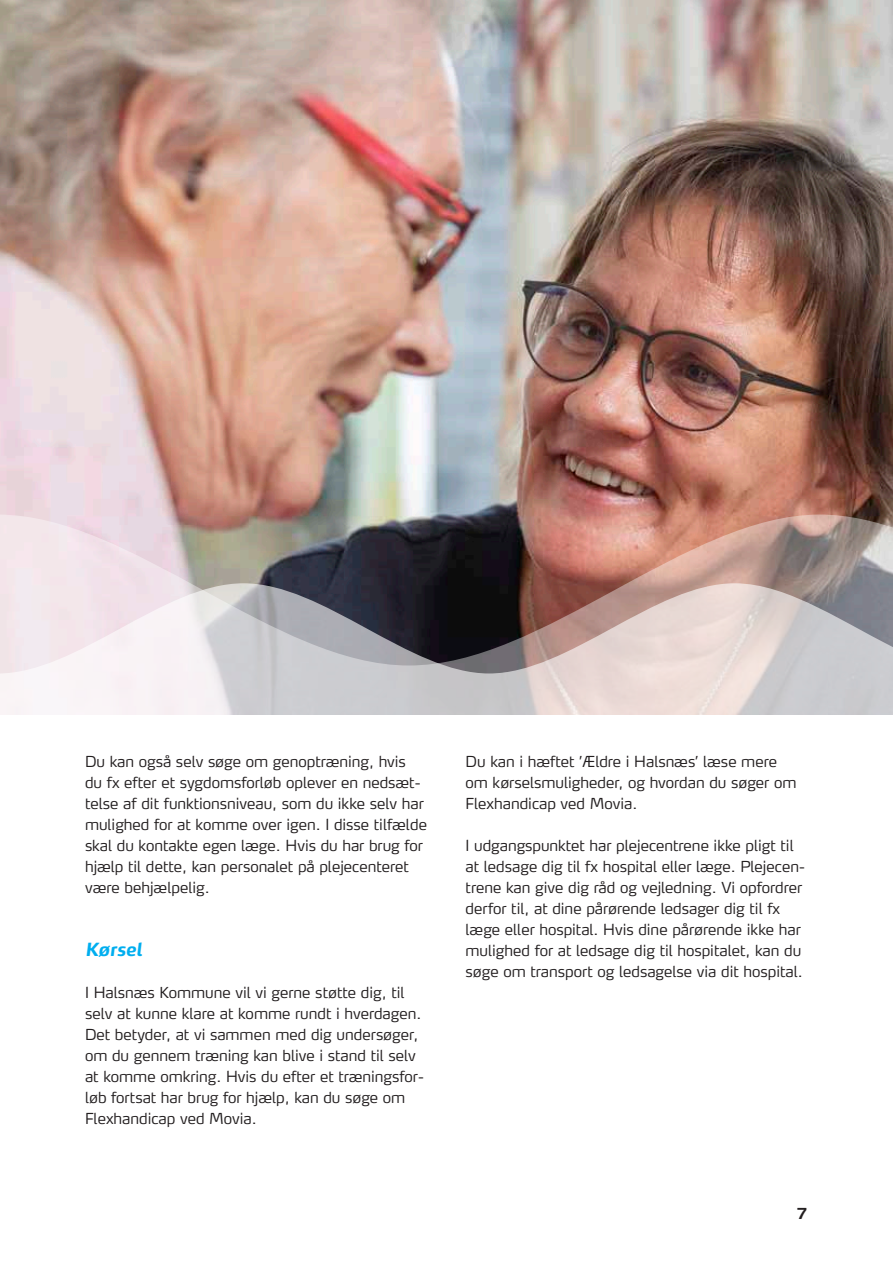
<style>
.page{position:relative;width:893px;height:1263px;background:#fff}
.page>*{position:absolute;margin:0;border:0;box-sizing:border-box;transform-origin:0 0}
.t1{font:italic 700 18px "Max TF";color:#00aeef}
.t2{font:300 15px/21px "Max TF";color:#231f20}
.t3{font:700 15px "Max TF";color:#231f20}
</style>
<div class="page">
<img style="left:0;top:0;width:893px;height:514px">
<img style="left:0;top:514px;width:893px;height:69px">
<svg style="left:0;top:583px;width:893px;height:132px;background:#c0b8b9"></svg>
<p class="t2" style="left:85px;top:751px;width:343px">Du kan også selv søge om genoptræning, hvis<br>du fx efter et sygdomsforløb oplever en nedsæt&shy;telse af dit funktionsniveau, som du ikke selv har mulighed for at komme over igen. I disse tilfælde skal du kontakte egen læge. Hvis du har brug for hjælp til dette, kan personalet på plejecenteret være behjælpelig.</p>
<h2 class="t1" style="left:85px;top:938px;width:59px">Kørsel</h2>
<p class="t2" style="left:85px;top:982px;width:340px">I Halsnæs Kommune vil vi gerne støtte dig, til selv at kunne klare at komme rundt i hverdagen.<br>Det betyder, at vi sammen med dig undersøger, om du gennem træning kan blive i stand til selv at komme omkring. Hvis du efter et træningsfor&shy;løb fortsat har brug for hjælp, kan du søge om Flexhandicap ved Movia.</p>
<p class="t2" style="left:466px;top:751px;width:332px">Du kan i hæftet ’Ældre i Halsnæs’ læse mere om kørselsmuligheder, og hvordan du søger om<br>Flexhandicap ved Movia.</p>
<p class="t2" style="left:466px;top:835px;width:341px">I udgangspunktet har plejecentrene ikke pligt til at ledsage dig til fx hospital eller læge. Plejecen&shy;trene kan give dig råd og vejledning. Vi opfordrer derfor til, at dine pårørende ledsager dig til fx læge eller hospital. Hvis dine pårørende ikke har mulighed for at ledsage dig til hospitalet, kan du søge om transport og ledsagelse via dit hospital.</p>
<p class="t3" style="left:797px;top:1204px;width:12px">7</p>
</div>
